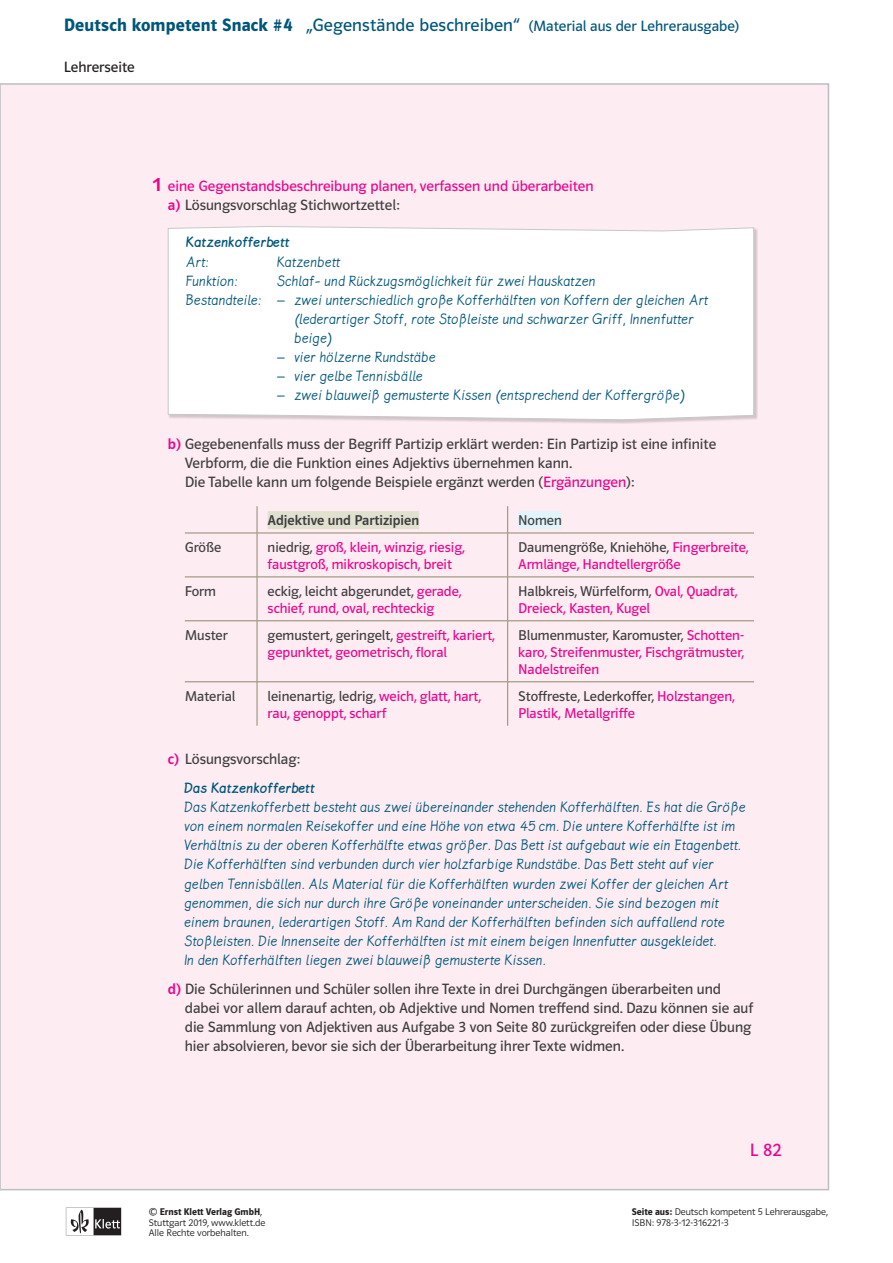
<style>
.page{position:relative;width:893px;height:1263px;background:#fff}
.page>*{position:absolute;margin:0;border:0;box-sizing:border-box;transform-origin:0 0}
.t1{font:21px "Polo 22 K Krftg";color:#ed028c}
.t2{font:18px "Polo CEF";color:#ed028c}
.t3{font:15.75px/19px "Lemme 2017";letter-spacing:.02em;color:#00567a}
.t4{font:700 15.75px "Lemme 2017";letter-spacing:.02em;color:#00567a}
.t5{font:15px/19px "Polo CEF";color:#3e3e3f}
.t6{font:15px/19px "Polo CEF";color:#ed028c}
.t7{font:15px "Polo CEF";letter-spacing:.005em;color:#00567a}
.t8{font:15px "Polo CEF";color:#231f20}
.t9{font:14.25px/17.1px "Polo CEF";color:#ed028c}
.t10{font:14.25px "Polo CEF";color:#3e3e3f}
.t11{font:500 14.25px "Polo CEF";color:#3e3e3f}
.t12{font:300 9.75px/10.5px "Polo CEF";color:#231f20}
.t13{font:9px "Minion Pro";color:#000}
.s1{font-weight:600;font-size:18px}
.s2{font-size:18px}
.s3{font-weight:500}
.s4{color:#3e3e3f}
.s5{font-weight:500;color:#ed028c}
.s6{color:#ed028c}
.s7{font-weight:600}
</style>
<div class="page">
<svg style="left:66px;top:1208px;width:55px;height:27px"></svg>
<div style="left:0;top:84px;width:828px;height:1105px;background:#fdedf2"></div>
<div style="left:168px;top:226px;width:590px;height:198px;background:#231f20;opacity:.2"></div>
<div style="left:167px;top:226px;width:587px;height:194px;background:#fff"></div>
<hr style="left:507px;top:533px;width:1px;height:44px;background:#8c896b">
<hr style="left:507px;top:577px;width:1px;height:43px;background:#8c896b">
<hr style="left:507px;top:621px;width:1px;height:60px;background:#8c896b">
<hr style="left:507px;top:682px;width:1px;height:44px;background:#8c896b">
<svg style="left:257px;top:506px;width:1px;height:27px"></svg>
<hr style="left:257px;top:533px;width:251px;height:1px;background:#8c896b">
<svg style="left:507px;top:506px;width:1px;height:27px"></svg>
<hr style="left:185px;top:533px;width:72px;height:1px;background:#8c896b">
<hr style="left:508px;top:533px;width:246px;height:1px;background:#8c896b">
<hr style="left:185px;top:577px;width:72px;height:1px;background:#8c896b">
<hr style="left:185px;top:620px;width:72px;height:1px;background:#8c896b">
<hr style="left:185px;top:681px;width:72px;height:1px;background:#8c896b">
<hr style="left:257px;top:533px;width:1px;height:44px;background:#8c896b">
<hr style="left:257px;top:577px;width:251px;height:1px;background:#8c896b">
<hr style="left:508px;top:577px;width:246px;height:1px;background:#8c896b">
<hr style="left:257px;top:577px;width:1px;height:43px;background:#8c896b">
<hr style="left:257px;top:620px;width:251px;height:1px;background:#8c896b">
<hr style="left:508px;top:620px;width:246px;height:1px;background:#8c896b">
<hr style="left:257px;top:621px;width:1px;height:60px;background:#8c896b">
<hr style="left:257px;top:681px;width:251px;height:1px;background:#8c896b">
<hr style="left:508px;top:681px;width:246px;height:1px;background:#8c896b">
<hr style="left:257px;top:682px;width:1px;height:44px;background:#8c896b">
<div style="left:268px;top:511px;width:151px;height:18px;background:#e2e1d0"></div>
<div style="left:518px;top:511px;width:44px;height:18px;background:#e1f4fc"></div>
<svg style="left:0;top:83px;width:1px;height:1107px"></svg>
<p class="t7" style="left:64px;top:17px;width:677px"><span class="s1">Deutsch kompetent Snack #4</span> <span class="s2">„Gegenstände beschreiben“</span> (Material aus der Lehrerausgabe)</p>
<p class="t8" style="left:64px;top:58px;width:73px">Lehrerseite</p>
<h1 class="t1" style="left:153px;top:173px;width:10px">1</h1>
<p class="t6" style="left:168px;top:176px;width:427px">eine Gegenstandsbeschreibung planen, verfassen und überarbeiten <span class="s3">a)</span> <span class="s4">Lösungsvorschlag Stichwortzettel:</span></p>
<p class="t4" style="left:186px;top:234px;width:105px">Katzenkofferbett</p>
<p class="t3" style="left:186px;top:252px;width:24px">Art:</p>
<p class="t3" style="left:277px;top:252px;width:65px">Katzenbett</p>
<p class="t3" style="left:186px;top:271px;width:53px">Funktion:</p>
<p class="t3" style="left:277px;top:271px;width:320px">Schlaf- und Rückzugsmöglichkeit für zwei Hauskatzen</p>
<p class="t3" style="left:186px;top:290px;width:523px">Bestandteile: – zwei unterschiedlich große Kofferhälften von Koffern der gleichen Art</p>
<p class="t3" style="left:295px;top:309px;width:401px">(lederartiger Stoff, rote Stoßleiste und schwarzer Griff, Innenfutter</p>
<p class="t3" style="left:295px;top:329px;width:39px">beige)</p>
<p class="t3" style="left:277px;top:348px;width:160px">– vier hölzerne Rundstäbe</p>
<p class="t3" style="left:277px;top:367px;width:147px">– vier gelbe Tennisbälle</p>
<p class="t3" style="left:277px;top:386px;width:410px">– zwei blauweiß gemusterte Kissen (entsprechend der Koffergröße)</p>
<p class="t5" style="left:185px;top:434px;width:533px;text-indent:-17px"><span class="s5">b)</span> Gegebenenfalls muss der Begriff Partizip erklärt werden: Ein Partizip ist eine infinite<br>Verbform, die die Funktion eines Adjektivs übernehmen kann.<br>Die Tabelle kann um folgende Beispiele ergänzt werden (<span class="s6">Ergänzungen</span>):</p>
<p class="t11" style="left:268px;top:512px;width:153px">Adjektive und Partizipien</p>
<p class="t10" style="left:518px;top:512px;width:45px">Nomen</p>
<p class="t10" style="left:185px;top:539px;width:38px">Größe</p>
<p class="t9" style="left:268px;top:539px;width:199px"><span class="s4">niedrig,</span> groß, klein, winzig, riesig, faustgroß, mikroskopisch, breit</p>
<p class="t9" style="left:518px;top:539px;width:232px"><span class="s4">Daumengröße, Kniehöhe,</span> Fingerbreite,<br>Armlänge, Handtellergröße</p>
<p class="t10" style="left:185px;top:582px;width:33px">Form</p>
<p class="t9" style="left:268px;top:583px;width:196px"><span class="s4">eckig, leicht abgerundet,</span> gerade, schief, rund, oval, rechteckig</p>
<p class="t9" style="left:518px;top:583px;width:221px"><span class="s4">Halbkreis, Würfelform,</span> Oval, Quadrat,<br>Dreieck, Kasten, Kugel</p>
<p class="t10" style="left:185px;top:626px;width:44px">Muster</p>
<p class="t9" style="left:268px;top:626px;width:229px"><span class="s4">gemustert, geringelt,</span> gestreift, kariert, gepunktet, geometrisch, floral</p>
<p class="t9" style="left:518px;top:626px;width:227px;text-align:justify"><span class="s4">Blumenmuster, Karomuster,</span> Schotten&shy;karo, Streifenmuster, Fischgrätmuster, Nadelstreifen</p>
<p class="t10" style="left:185px;top:687px;width:52px">Material</p>
<p class="t9" style="left:268px;top:687px;width:215px"><span class="s4">leinenartig, ledrig,</span> weich, glatt, hart, rau, genoppt, scharf</p>
<p class="t9" style="left:518px;top:687px;width:218px"><span class="s4">Stoffreste, Lederkoffer,</span> Holzstangen,<br>Plastik, Metallgriffe</p>
<p class="t5" style="left:168px;top:750px;width:134px"><span class="s5">c)</span> Lösungsvorschlag:</p>
<p class="t4" style="left:185px;top:779px;width:132px">Das Katzenkofferbett</p>
<p class="t3" style="left:185px;top:798px;width:562px">Das Katzenkofferbett besteht aus zwei übereinander stehenden Kofferhälften. Es hat die Größe von einem normalen Reisekoffer und eine Höhe von etwa 45 cm. Die untere Kofferhälfte ist im Verhältnis zu der oberen Kofferhälfte etwas größer. Das Bett ist aufgebaut wie ein Etagenbett.<br>Die Kofferhälften sind verbunden durch vier holzfarbige Rundstäbe. Das Bett steht auf vier gelben Tennisbällen. Als Material für die Kofferhälften wurden zwei Koffer der gleichen Art genommen, die sich nur durch ihre Größe voneinander unterscheiden. Sie sind bezogen mit einem braunen, lederartigen Stoff. Am Rand der Kofferhälften befinden sich auffallend rote Stoßleisten. Die Innenseite der Kofferhälften ist mit einem beigen Innenfutter ausgekleidet.<br>In den Kofferhälften liegen zwei blauweiß gemusterte Kissen.</p>
<p class="t5" style="left:185px;top:979px;width:570px;text-indent:-17px"><span class="s5">d)</span> Die Schülerinnen und Schüler sollen ihre Texte in drei Durchgängen überarbeiten und dabei vor allem darauf achten, ob Adjektive und Nomen treffend sind. Dazu können sie auf die Sammlung von Adjektiven aus Aufgabe 3 von Seite 80 zurückgreifen oder diese Übung hier absolvieren, bevor sie sich der Überarbeitung ihrer Texte widmen.</p>
<p class="t2" style="left:750px;top:1139px;width:33px">L 82</p>
<p class="t12" style="left:149px;top:1206px;width:118px">© <span class="s7">Ernst Klett Verlag GmbH</span>,<br>Stuttgart 2019, www.klett.de<br>Alle Rechte vorbehalten.</p>
<p class="t12" style="left:632px;top:1206px;width:198px"><span class="s7">Seite aus:</span> Deutsch kompetent 5 Lehrerausgabe,<br>ISBN: 978-3-12-316221-3</p>
<p class="t13" style="left:734px;top:1206px;width:76px">22.07.2019 13:17:17</p>
</div>
